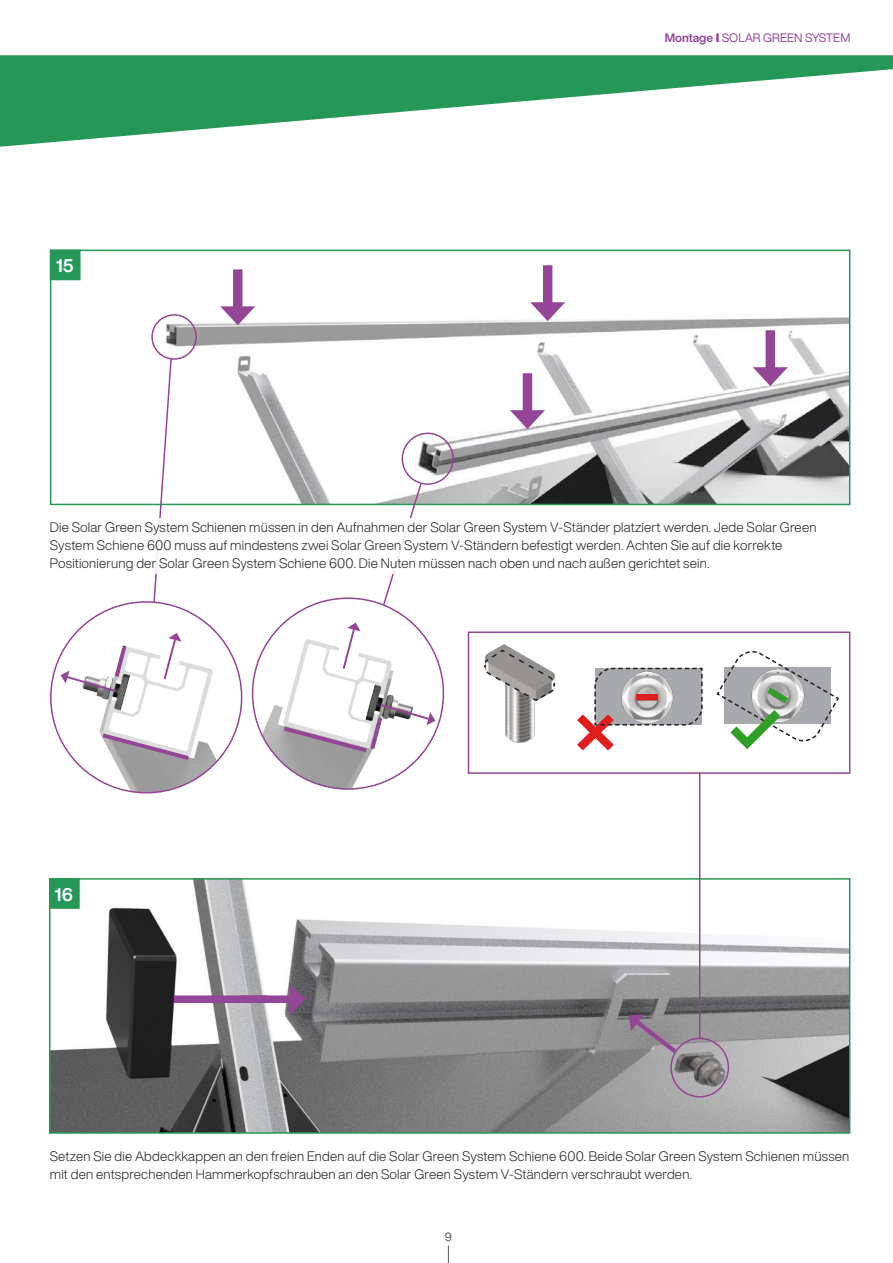
<style>
.page{position:relative;width:893px;height:1263px;background:#fff}
.page>*{position:absolute;margin:0;border:0;box-sizing:border-box;transform-origin:0 0}
._03_TERMEK_beforgatott{font:700 18px "Helvetica Now Display";color:#fff}
.Cimsor_baloldalon{font:300 13.5px/18px "Helvetica Now Display";letter-spacing:.015em;color:#231f20}
.Ariadnefaden{font:12px "Helvetica Now Display";letter-spacing:.01em;color:#954596}
.t1{font:12px "Helvetica Now Display";color:#57585a}
.s1{font-weight:700}
.s2{font-weight:900}
</style>
<div class="page">
<svg style="left:0;top:55px;width:893px;height:92px;fill:#259756"></svg>
<svg style="left:448px;top:1246px;width:1px;height:17px"></svg>
<img style="left:53px;top:265px;width:794px;height:237px">
<div style="left:50px;top:250px;width:800px;height:255px;border:2px solid #259756"></div>
<svg style="left:382px;top:482px;width:41px;height:125px"></svg>
<svg style="left:152px;top:357px;width:21px;height:247px"></svg>
<div style="left:233px;top:269px;width:10px;height:45px;background:#954596"></div>
<svg style="left:220px;top:306px;width:35px;height:19px"></svg>
<div style="left:523px;top:373px;width:9px;height:45px;background:#954596"></div>
<svg style="left:510px;top:410px;width:35px;height:19px"></svg>
<div style="left:543px;top:265px;width:9px;height:45px;background:#954596"></div>
<svg style="left:530px;top:302px;width:35px;height:19px"></svg>
<div style="left:766px;top:330px;width:9px;height:45px;background:#954596"></div>
<svg style="left:753px;top:367px;width:35px;height:19px"></svg>
<div style="left:151px;top:314px;width:46px;height:46px;border:2px solid #954596;border-radius:50%"></div>
<div style="left:402px;top:433px;width:52px;height:52px;border:2px solid #954596;border-radius:50%"></div>
<img style="left:75px;top:639px;width:167px;height:154px">
<svg style="left:162px;top:633px;width:20px;height:48px"></svg>
<svg style="left:98px;top:731px;width:95px;height:32px"></svg>
<svg style="left:61px;top:641px;width:68px;height:52px"></svg>
<svg style="left:347px;top:623px;width:12px;height:6px"></svg>
<img style="left:253px;top:629px;width:174px;height:160px">
<svg style="left:280px;top:703px;width:155px;height:52px"></svg>
<div style="left:51px;top:519px;width:796px;height:55px;background:#fff"></div>
<img style="left:52px;top:881px;width:795px;height:250px">
<div style="left:49px;top:878px;width:801px;height:256px;border:2px solid #259756"></div>
<div style="left:240px;top:995px;width:56px;height:8px;background:#954596"></div>
<svg style="left:289px;top:984px;width:17px;height:30px"></svg>
<svg style="left:629px;top:1014px;width:52px;height:43px;background:#928692"></svg>
<div style="left:670px;top:1038px;width:59px;height:59px;border:2px solid #954596;border-radius:50%"></div>
<div style="left:174px;top:995px;width:93px;height:8px;background:#954596"></div>
<hr style="left:699px;top:773px;width:1px;height:266px;background:#954596">
<div style="left:468px;top:631px;width:382px;height:143px;border:2px solid #954596"></div>
<img style="left:497px;top:644px;width:38px;height:99px">
<svg style="left:484px;top:648px;width:72px;height:54px"></svg>
<svg style="left:716px;top:651px;width:123px;height:98px"></svg>
<svg style="left:577px;top:667px;width:126px;height:83px"></svg>
<div style="left:50px;top:250px;width:31px;height:30px;background:#259756"></div>
<div style="left:49px;top:878px;width:31px;height:31px;background:#259756;border:2px solid #259756"></div>
<p class="_03_TERMEK_beforgatott" style="left:56px;top:254px;width:19px">15</p>
<p class="Ariadnefaden" style="left:665px;top:30px;width:187px"><span class="s1">Montage</span> <span class="s2">I</span> SOLAR GREEN SYSTEM</p>
<p class="Cimsor_baloldalon" style="left:50px;top:518px;width:768px">Die Solar Green System Schienen müssen in den Aufnahmen der Solar Green System V-Ständer platziert werden. Jede Solar Green<br>System Schiene 600 muss auf mindestens zwei Solar Green System V-Ständern befestigt werden. Achten Sie auf die korrekte<br>Positionierung der Solar Green System Schiene 600. Die Nuten müssen nach oben und nach außen gerichtet sein.</p>
<p class="_03_TERMEK_beforgatott" style="left:55px;top:882px;width:20px">16</p>
<p class="Cimsor_baloldalon" style="left:50px;top:1146px;width:801px">Setzen Sie die Abdeckkappen an den freien Enden auf die Solar Green System Schiene 600. Beide Solar Green System Schienen müssen mit den entsprechenden Hammerkopfschrauben an den Solar Green System V-Ständern verschraubt werden.</p>
<p class="t1" style="left:445px;top:1229px;width:9px">9</p>
</div>
